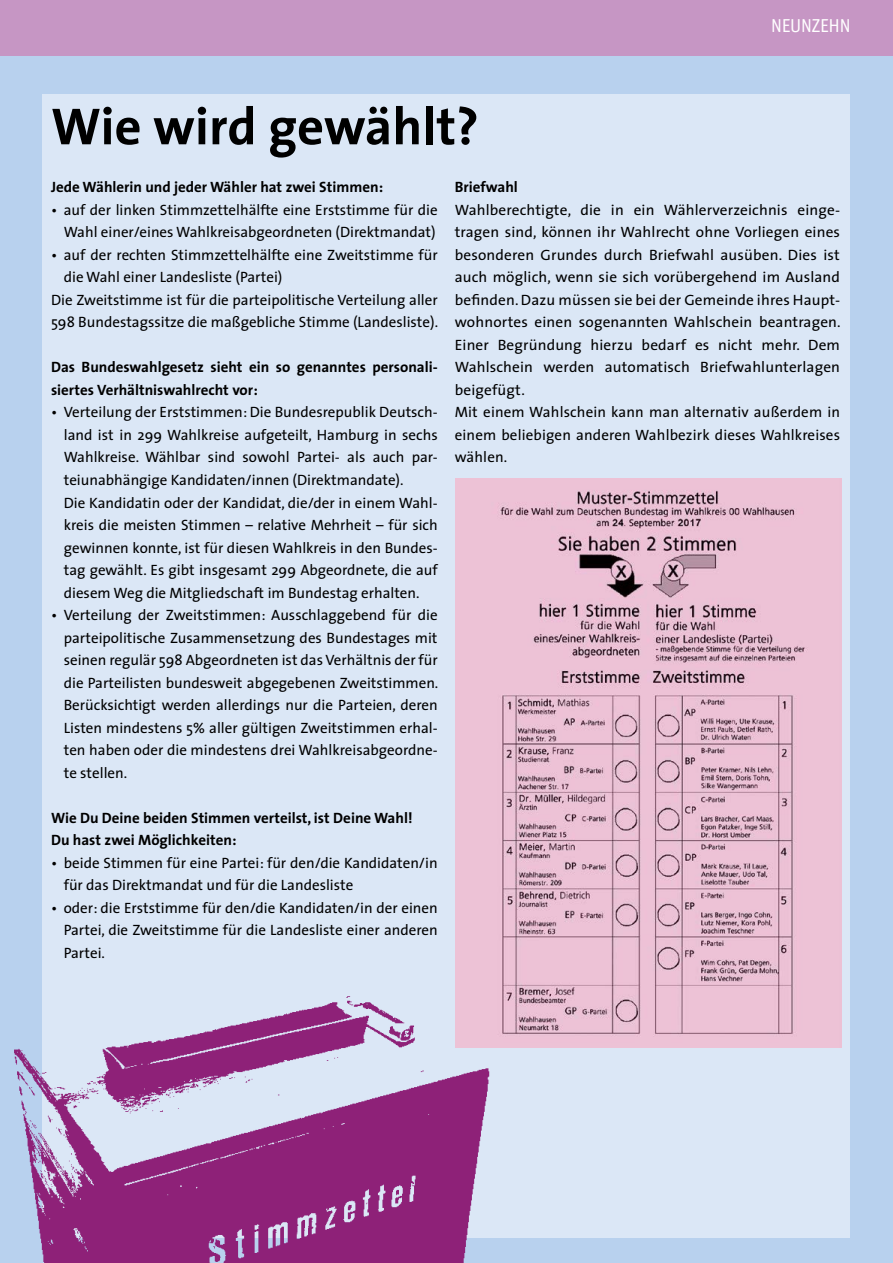
<style>
.page{position:relative;width:893px;height:1263px;background:#fff}
.page>*{position:absolute;margin:0;border:0;box-sizing:border-box;transform-origin:0 0}
.t1{font:700 52.5px "The Sans";color:#000}
.t2{font:18.75px "Officina Sans ITC Pro";letter-spacing:-.01em;color:#fff}
.t3{font:15px/22.5px "The Sans";color:#000}
.t4{font:700 15px/22.5px "The Sans";color:#000}
</style>
<div class="page">
<div style="left:0;top:20px;width:893px;height:1243px;background:#b8d1ee"></div>
<div style="left:0;top:0;width:893px;height:55px;background:#c696c4"></div>
<div style="left:43px;top:94px;width:807px;height:1143px;background:#dbe7f6"></div>
<img style="left:14px;top:980px;width:487px;height:283px">
<img style="left:455px;top:478px;width:387px;height:569px">
<h1 class="t1" style="left:51px;top:83px;width:429px">Wie wird gewählt?</h1>
<p class="t2" style="left:771px;top:15px;width:81px">NEUNZEHN</p>
<p class="t4" style="left:51px;top:176px;width:334px">Jede Wählerin und jeder Wähler hat zwei Stimmen:</p>
<p class="t3" style="left:51px;top:198px;width:388px;text-align:right">• auf der linken Stimmzettelhälfte eine Erststimme für die<br>Wahl einer/eines Wahlkreisabgeordneten (Direktmandat)</p>
<p class="t3" style="left:51px;top:243px;width:388px">• auf der rechten Stimmzettelhälfte eine Zweitstimme für</p>
<p class="t3" style="left:64px;top:266px;width:220px">die Wahl einer Landesliste (Partei)</p>
<p class="t3" style="left:51px;top:288px;width:388px">Die Zweitstimme ist für die parteipolitische Verteilung aller</p>
<p class="t3" style="left:51px;top:311px;width:389px">598 Bundestagssitze die maßgebliche Stimme (Landesliste).</p>
<p class="t4" style="left:51px;top:356px;width:388px">Das Bundeswahlgesetz sieht ein so genanntes personali&shy;siertes Verhältniswahlrecht vor:</p>
<p class="t3" style="left:64px;top:401px;width:375px;text-indent:-13px">• Verteilung der Erststimmen: Die Bundesrepublik Deutsch&shy;land ist in 299 Wahlkreise aufgeteilt, Hamburg in sechs Wahlkreise. Wählbar sind sowohl Partei- als auch par&shy;teiunabhängige Kandidaten/innen (Direktmandate).<br>Die Kandidatin oder der Kandidat, die/der in einem Wahl&shy;kreis die meisten Stimmen – relative Mehrheit – für sich gewinnen konnte, ist für diesen Wahlkreis in den Bundes&shy;tag gewählt. Es gibt insgesamt 299 Abgeordnete, die auf diesem Weg die Mitgliedschaft im Bundestag erhalten.</p>
<p class="t3" style="left:64px;top:603px;width:376px;text-align:justify;text-indent:-13px">• Verteilung der Zweitstimmen: Ausschlaggebend für die parteipolitische Zusammensetzung des Bundestages mit seinen regulär 598 Abgeordneten ist das Verhältnis der für die Parteilisten bundesweit abgegebenen Zweitstimmen.<br>Berücksichtigt werden allerdings nur die Parteien, deren Listen mindestens 5% aller gültigen Zweitstimmen erhal&shy;ten haben oder die mindestens drei Wahlkreisabgeordne&shy;te stellen.</p>
<p class="t4" style="left:51px;top:806px;width:363px">Wie Du Deine beiden Stimmen verteilst, ist Deine Wahl!<br>Du hast zwei Möglichkeiten:</p>
<p class="t3" style="left:64px;top:851px;width:375px;text-indent:-13px">• beide Stimmen für eine Partei: für den/die Kandidaten/in für das Direktmandat und für die Landesliste</p>
<p class="t3" style="left:64px;top:896px;width:376px;text-align:justify;text-indent:-13px">• oder: die Erststimme für den/die Kandidaten/in der einen Partei, die Zweitstimme für die Landesliste einer anderen Partei.</p>
<p class="t4" style="left:455px;top:176px;width:65px">Briefwahl</p>
<p class="t3" style="left:455px;top:198px;width:387px">Wahlberechtigte, die in ein Wählerverzeichnis einge&shy;tragen sind, können ihr Wahlrecht ohne Vorliegen eines besonderen Grundes durch Briefwahl ausüben. Dies ist auch möglich, wenn sie sich vorübergehend im Ausland befinden. Dazu müssen sie bei der Gemeinde ihres Haupt&shy;wohnortes einen sogenannten Wahlschein beantragen.<br>Einer Begründung hierzu bedarf es nicht mehr. Dem Wahlschein werden automatisch Briefwahlunterlagen beigefügt.<br>Mit einem Wahlschein kann man alternativ außerdem in einem beliebigen anderen Wahlbezirk dieses Wahlkreises wählen.</p>
</div>
